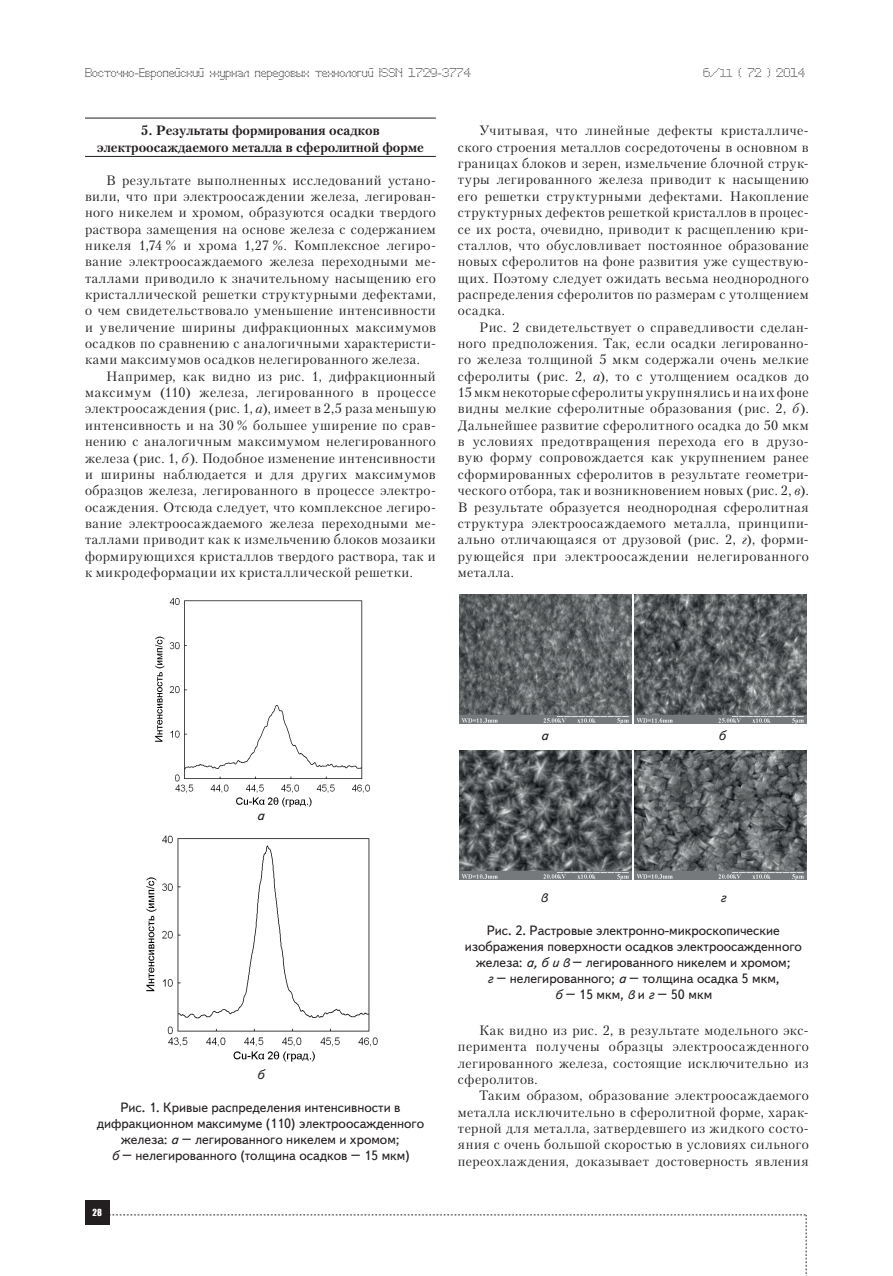
<style>
.page{position:relative;width:893px;height:1276px;background:#fff}
.page>*{position:absolute;margin:0;border:0;box-sizing:border-box;transform-origin:0 0}
.t1{font:13.5px "Petersburg C";letter-spacing:.035em;color:#231f20}
.t2{font:13.5px/16.2px "Text Book C";color:#231f20;text-align:center}
.t3{font:700 13.5px/16.4px "Petersburg C";color:#231f20;text-align:center}
.t4{font:italic 13.5px "Text Book C";color:#231f20}
.t5{font:12px "Perfo";letter-spacing:.015em;color:#231f20}
.t6{font:9px "Impact";color:#fff}
.s1{font-size:10.5px}
.s2{font-style:italic}
</style>
<div class="page">
<div style="left:85px;top:1200px;width:24px;height:25px;background:#231f20"></div>
<svg style="left:109px;top:1214px;width:698px;height:62px"></svg>
<hr style="left:85px;top:118px;width:351px;height:1px;background:#231f20">
<hr style="left:85px;top:156px;width:351px;height:1px;background:#231f20">
<img style="left:155px;top:598px;width:215px;height:209px">
<img style="left:146px;top:835px;width:232px;height:227px">
<img style="left:460px;top:594px;width:171px;height:129px">
<img style="left:635px;top:594px;width:172px;height:129px">
<img style="left:460px;top:750px;width:171px;height:129px">
<img style="left:635px;top:750px;width:172px;height:129px">
<p class="t5" style="left:85px;top:65px;width:387px">Восточно-Европейский журнал передовых технологий ISSN 1729-3774</p>
<p class="t5" style="left:703px;top:65px;width:104px">6/<span class="s1">11</span> ( 72 ) 2014</p>
<p class="t3" style="left:97px;top:122px;width:328px">5. Результаты формирования осадков электроосаждаемого металла в сферолитной форме</p>
<p class="t1" style="left:106px;top:172px;width:331px">В результате выполненных исследований устано-</p>
<p class="t1" style="left:85px;top:188px;width:352px">вили, что при электроосаждении железа, легирован-</p>
<p class="t1" style="left:85px;top:204px;width:352px">ного никелем и хромом, образуются осадки твердого</p>
<p class="t1" style="left:85px;top:221px;width:352px">раствора замещения на основе железа с содержанием</p>
<p class="t1" style="left:85px;top:237px;width:352px">никеля 1,74 % и хрома 1,27 %. Комплексное легиро-</p>
<p class="t1" style="left:85px;top:253px;width:352px">вание электроосаждаемого железа переходными ме-</p>
<p class="t1" style="left:85px;top:270px;width:352px">таллами приводило к значительному насыщению его</p>
<p class="t1" style="left:85px;top:286px;width:352px">кристаллической решетки структурными дефектами,</p>
<p class="t1" style="left:85px;top:302px;width:352px">о чем свидетельствовало уменьшение интенсивности</p>
<p class="t1" style="left:85px;top:319px;width:352px">и увеличение ширины дифракционных максимумов</p>
<p class="t1" style="left:85px;top:335px;width:352px">осадков по сравнению с аналогичными характеристи-</p>
<p class="t1" style="left:85px;top:352px;width:336px">ками максимумов осадков нелегированного железа.</p>
<p class="t1" style="left:106px;top:368px;width:331px">Например, как видно из рис. 1, дифракционный</p>
<p class="t1" style="left:85px;top:384px;width:352px">максимум (110) железа, легированного в процессе</p>
<p class="t1" style="left:85px;top:401px;width:352px">электроосаждения (рис. 1, <span class="s2">а</span>), имеет в 2,5 раза меньшую</p>
<p class="t1" style="left:85px;top:417px;width:352px">интенсивность и на 30 % большее уширение по срав-</p>
<p class="t1" style="left:85px;top:433px;width:352px">нению с аналогичным максимумом нелегированного</p>
<p class="t1" style="left:85px;top:450px;width:352px">железа (рис. 1, <span class="s2">б</span>). Подобное изменение интенсивности</p>
<p class="t1" style="left:85px;top:466px;width:352px">и ширины наблюдается и для других максимумов</p>
<p class="t1" style="left:85px;top:482px;width:352px">образцов железа, легированного в процессе электро-</p>
<p class="t1" style="left:85px;top:499px;width:352px">осаждения. Отсюда следует, что комплексное легиро-</p>
<p class="t1" style="left:85px;top:515px;width:352px">вание электроосаждаемого железа переходными ме-</p>
<p class="t1" style="left:85px;top:531px;width:352px">таллами приводит как к измельчению блоков мозаики</p>
<p class="t1" style="left:85px;top:548px;width:352px">формирующихся кристаллов твердого раствора, так и</p>
<p class="t1" style="left:85px;top:564px;width:329px">к микродеформации их кристаллической решетки.</p>
<p class="t1" style="left:479px;top:123px;width:331px">Учитывая, что линейные дефекты кристалличе-</p>
<p class="t1" style="left:458px;top:139px;width:352px">ского строения металлов сосредоточены в основном в</p>
<p class="t1" style="left:458px;top:155px;width:352px">границах блоков и зерен, измельчение блочной струк-</p>
<p class="t1" style="left:458px;top:172px;width:352px">туры легированного железа приводит к насыщению</p>
<p class="t1" style="left:458px;top:188px;width:352px">его решетки структурными дефектами. Накопление</p>
<p class="t1" style="left:458px;top:204px;width:352px">структурных дефектов решеткой кристаллов в процес-</p>
<p class="t1" style="left:458px;top:221px;width:352px">се их роста, очевидно, приводит к расщеплению кри-</p>
<p class="t1" style="left:458px;top:237px;width:352px">сталлов, что обусловливает постоянное образование</p>
<p class="t1" style="left:458px;top:253px;width:352px">новых сферолитов на фоне развития уже существую-</p>
<p class="t1" style="left:458px;top:270px;width:352px">щих. Поэтому следует ожидать весьма неоднородного</p>
<p class="t1" style="left:458px;top:286px;width:352px">распределения сферолитов по размерам с утолщением</p>
<p class="t1" style="left:458px;top:302px;width:48px">осадка.</p>
<p class="t1" style="left:479px;top:319px;width:331px">Рис. 2 свидетельствует о справедливости сделан-</p>
<p class="t1" style="left:458px;top:335px;width:352px">ного предположения. Так, если осадки легированно-</p>
<p class="t1" style="left:458px;top:351px;width:352px">го железа толщиной 5 мкм содержали очень мелкие</p>
<p class="t1" style="left:458px;top:368px;width:352px">сферолиты (рис. 2, <span class="s2">а</span>), то с утолщением осадков до</p>
<p class="t1" style="left:458px;top:384px;width:352px">15 мкм некоторые сферолиты укрупнялись и на их фоне</p>
<p class="t1" style="left:458px;top:401px;width:352px">видны мелкие сферолитные образования (рис. 2, <span class="s2">б</span>).</p>
<p class="t1" style="left:458px;top:417px;width:352px">Дальнейшее развитие сферолитного осадка до 50 мкм</p>
<p class="t1" style="left:458px;top:433px;width:352px">в условиях предотвращения перехода его в друзо-</p>
<p class="t1" style="left:458px;top:450px;width:352px">вую форму сопровождается как укрупнением ранее</p>
<p class="t1" style="left:458px;top:466px;width:352px">сформированных сферолитов в результате геометри-</p>
<p class="t1" style="left:458px;top:482px;width:352px">ческого отбора, так и возникновением новых (рис. 2, <span class="s2">в</span>).</p>
<p class="t1" style="left:458px;top:499px;width:352px">В результате образуется неоднородная сферолитная</p>
<p class="t1" style="left:458px;top:515px;width:352px">структура электроосаждаемого металла, принципи-</p>
<p class="t1" style="left:458px;top:531px;width:352px">ально отличающаяся от друзовой (рис. 2, <span class="s2">г</span>), форми-</p>
<p class="t1" style="left:458px;top:548px;width:352px">рующейся при электроосаждении нелегированного</p>
<p class="t1" style="left:458px;top:564px;width:57px">металла.</p>
<p class="t4" style="left:257px;top:808px;width:9px">а</p>
<p class="t4" style="left:257px;top:1067px;width:9px">б</p>
<p class="t2" style="left:97px;top:1099px;width:329px">Рис. 1. Кривые распределения интенсивности в дифракционном максимуме (110) электроосажденного железа: <span class="s2">а</span> – легированного никелем и хромом;<br><span class="s2">б</span> – нелегированного (толщина осадков – 15 мкм)</p>
<p class="t6" style="left:92px;top:1205px;width:11px">28</p>
<p class="t4" style="left:541px;top:728px;width:9px">а</p>
<p class="t4" style="left:718px;top:728px;width:9px">б</p>
<p class="t4" style="left:540px;top:890px;width:8px">в</p>
<p class="t4" style="left:720px;top:890px;width:7px">г</p>
<p class="t2" style="left:465px;top:922px;width:339px">Рис. 2. Растровые электронно-микроскопические изображения поверхности осадков электроосажденного железа: <span class="s2">а, б и в</span> – легированного никелем и хромом;<br><span class="s2">г</span> – нелегированного; <span class="s2">а</span> – толщина осадка 5 мкм,<br><span class="s2">б</span> – 15 мкм, <span class="s2">в</span> и <span class="s2">г</span> – 50 мкм</p>
<p class="t1" style="left:479px;top:1022px;width:331px">Как видно из рис. 2, в результате модельного экс-</p>
<p class="t1" style="left:458px;top:1038px;width:352px">перимента получены образцы электроосажденного</p>
<p class="t1" style="left:458px;top:1054px;width:352px">легированного железа, состоящие исключительно из</p>
<p class="t1" style="left:458px;top:1071px;width:81px">сферолитов.</p>
<p class="t1" style="left:479px;top:1087px;width:331px">Таким образом, образование электроосаждаемого</p>
<p class="t1" style="left:458px;top:1104px;width:352px">металла исключительно в сферолитной форме, харак-</p>
<p class="t1" style="left:458px;top:1120px;width:352px">терной для металла, затвердевшего из жидкого состо-</p>
<p class="t1" style="left:458px;top:1136px;width:352px">яния с очень большой скоростью в условиях сильного</p>
<p class="t1" style="left:458px;top:1153px;width:352px">переохлаждения, доказывает достоверность явления</p>
</div>
